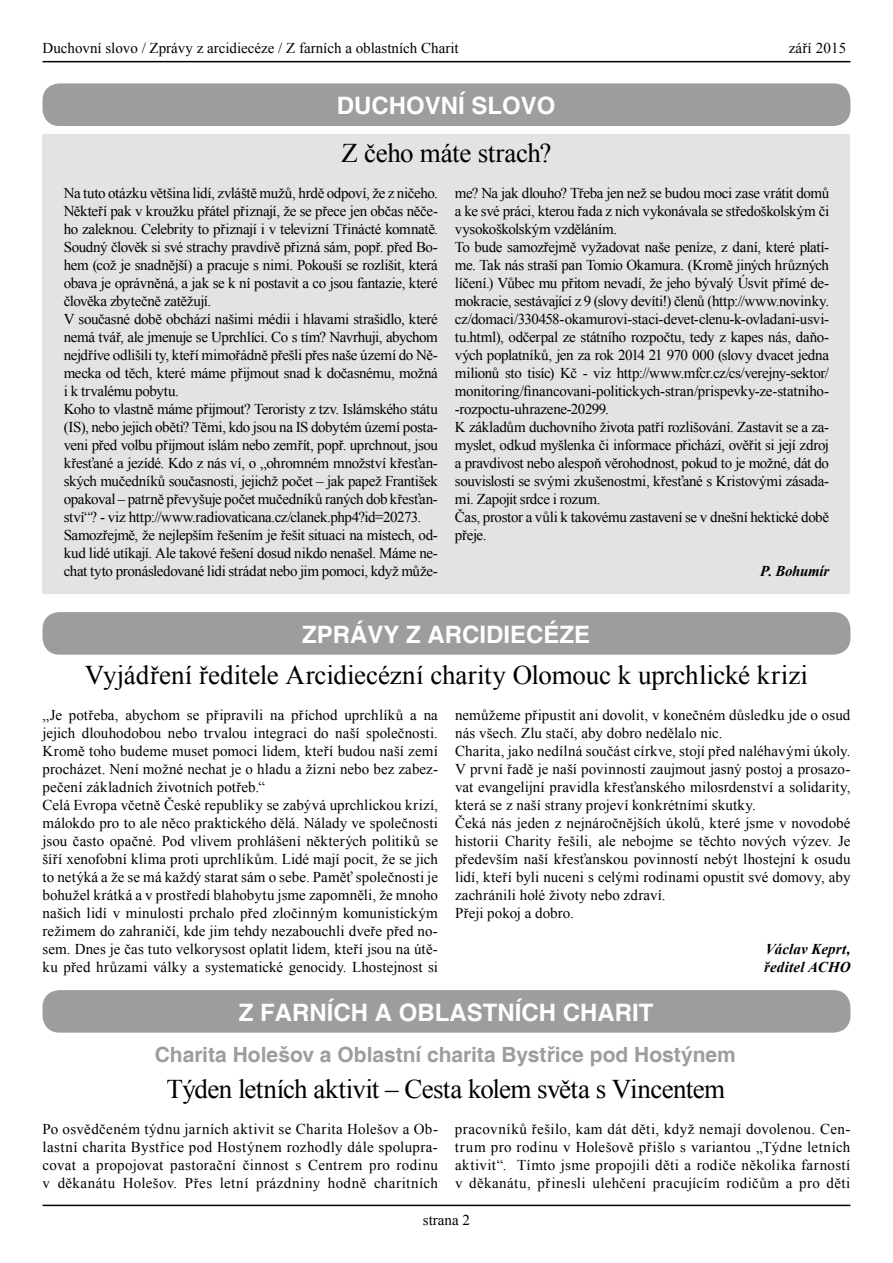
<style>
.page{position:relative;width:893px;height:1263px;background:#fff}
.page>*{position:absolute;margin:0;border:0;box-sizing:border-box;transform-origin:0 0}
.t1{font:27px "Times New Roman";letter-spacing:-.01em;color:#000}
.t2{font:700 24px "Helvetica";color:#fff}
.t3{font:700 21px "Helvetica";color:#9d9d9c}
.t4{font:15px/18px "Times New Roman";letter-spacing:-.01em;color:#000}
.t5{font:italic 700 15px/18px "Times New Roman";letter-spacing:.005em;color:#000}
.t6{font:italic 700 15px "Times New Roman";letter-spacing:-.025em;color:#000}
.t7{font:15px "Times New Roman";letter-spacing:.01em;color:#000}
</style>
<div class="page">
<hr style="left:43px;top:1205px;width:807px;height:1px;background:#000">
<hr style="left:43px;top:61px;width:807px;height:1px;background:#000">
<div style="left:43px;top:135px;width:807px;height:459px;background:#e3e3e3"></div>
<div style="left:43px;top:83px;width:807px;height:43px;background:#9d9d9c;border-radius:17px"></div>
<div style="left:43px;top:612px;width:807px;height:43px;background:#9d9d9c;border-radius:17px"></div>
<div style="left:43px;top:990px;width:807px;height:43px;background:#9d9d9c;border-radius:17px"></div>
<p class="t4" style="left:43px;top:38px;width:418px">Duchovní slovo / Zprávy z arcidiecéze / Z farních a oblastních Charit</p>
<h2 class="t2" style="left:337px;top:91px;width:220px">DUCHOVNÍ SLOVO</h2>
<h1 class="t1" style="left:341px;top:134px;width:211px">Z čeho máte strach?</h1>
<p class="t7" style="left:789px;top:37px;width:59px">září 2015</p>
<p class="t4" style="left:64px;top:184px;width:376px">Na tuto otázku většina lidí, zvláště mužů, hrdě odpoví, že z ničeho.<br>Někteří pak v kroužku přátel přiznají, že se přece jen občas něče&shy;ho zaleknou. Celebrity to přiznají i v televizní Třinácté komnatě.<br>Soudný člověk si své strachy pravdivě přizná sám, popř. před Bo&shy;hem (což je snadnější) a pracuje s nimi. Pokouší se rozlišit, která obava je oprávněná, a jak se k ní postavit a co jsou fantazie, které člověka zbytečně zatěžují.<br>V současné době obchází našimi médii i hlavami strašidlo, které nemá tvář, ale jmenuje se Uprchlíci. Co s tím? Navrhuji, abychom nejdříve odlišili ty, kteří mimořádně přešli přes naše území do Ně&shy;mecka od těch, které máme přijmout snad k dočasnému, možná i k trvalému pobytu.<br>Koho to vlastně máme přijmout? Teroristy z tzv. Islámského státu (IS), nebo jejich oběti? Těmi, kdo jsou na IS dobytém území posta&shy;veni před volbu přijmout islám nebo zemřít, popř. uprchnout, jsou křesťané a jezídé. Kdo z nás ví, o „ohromném množství křesťan&shy;ských mučedníků současnosti, jejichž počet – jak papež František opakoval – patrně převyšuje počet mučedníků raných dob křesťan&shy;ství“? - viz http://www.radiovaticana.cz/clanek.php4?id=20273.<br>Samozřejmě, že nejlepším řešením je řešit situaci na místech, od&shy;kud lidé utíkají. Ale takové řešení dosud nikdo nenašel. Máme ne&shy;chat tyto pronásledované lidi strádat nebo jim pomoci, když může-</p>
<p class="t4" style="left:455px;top:184px;width:376px">me? Na jak dlouho? Třeba jen než se budou moci zase vrátit domů a ke své práci, kterou řada z nich vykonávala se středoškolským či vysokoškolským vzděláním.<br>To bude samozřejmě vyžadovat naše peníze, z daní, které platí&shy;me. Tak nás straší pan Tomio Okamura. (Kromě jiných hrůzných líčení.) Vůbec mu přitom nevadí, že jeho bývalý Úsvit přímé de&shy;mokracie, sestávající z 9 (slovy devíti!) členů (http://www.novinky. cz/domaci/330458-okamurovi-staci-devet-clenu-k-ovladani-usvi&shy;tu.html), odčerpal ze státního rozpočtu, tedy z kapes nás, daňo&shy;vých poplatníků, jen za rok 2014 21 970 000 (slovy dvacet jedna milionů sto tisíc) Kč - viz http://www.mfcr.cz/cs/verejny-sektor/ monitoring/financovani-politickych-stran/prispevky-ze-statniho--rozpoctu-uhrazene-20299.<br>K základům duchovního života patří rozlišování. Zastavit se a za&shy;myslet, odkud myšlenka či informace přichází, ověřit si její zdroj a pravdivost nebo alespoň věrohodnost, pokud to je možné, dát do souvislosti se svými zkušenostmi, křesťané s Kristovými zásada&shy;mi. Zapojit srdce i rozum.<br>Čas, prostor a vůli k takovému zastavení se v dnešní hektické době přeje.</p>
<p class="t6" style="left:760px;top:561px;width:70px">P. Bohumír</p>
<h2 class="t2" style="left:302px;top:620px;width:290px">ZPRÁVY Z ARCIDIECÉZE</h2>
<h1 class="t1" style="left:85px;top:656px;width:725px">Vyjádření ředitele Arcidiecézní charity Olomouc k uprchlické krizi</h1>
<p class="t4" style="left:43px;top:706px;width:397px">„Je potřeba, abychom se připravili na příchod uprchlíků a na jejich dlouhodobou nebo trvalou integraci do naší společnosti.<br>Kromě toho budeme muset pomoci lidem, kteří budou naší zemí procházet. Není možné nechat je o hladu a žízni nebo bez zabez&shy;pečení základních životních potřeb.“<br>Celá Evropa včetně České republiky se zabývá uprchlickou krizí, málokdo pro to ale něco praktického dělá. Nálady ve společnosti jsou často opačné. Pod vlivem prohlášení některých politiků se šíří xenofobní klima proti uprchlíkům. Lidé mají pocit, že se jich to netýká a že se má každý starat sám o sebe. Paměť společnosti je bohužel krátká a v prostředí blahobytu jsme zapomněli, že mnoho našich lidí v minulosti prchalo před zločinným komunistickým režimem do zahraničí, kde jim tehdy nezabouchli dveře před no&shy;sem. Dnes je čas tuto velkorysost oplatit lidem, kteří jsou na útě&shy;ku před hrůzami války a systematické genocidy. Lhostejnost si</p>
<p class="t4" style="left:455px;top:706px;width:397px">nemůžeme připustit ani dovolit, v konečném důsledku jde o osud nás všech. Zlu stačí, aby dobro nedělalo nic.<br>Charita, jako nedílná součást církve, stojí před naléhavými úkoly.<br>V první řadě je naší povinností zaujmout jasný postoj a prosazo&shy;vat evangelijní pravidla křesťanského milosrdenství a solidarity, která se z naší strany projeví konkrétními skutky.<br>Čeká nás jeden z nejnáročnějších úkolů, které jsme v novodobé historii Charity řešili, ale nebojme se těchto nových výzev. Je především naší křesťanskou povinností nebýt lhostejní k osudu lidí, kteří byli nuceni s celými rodinami opustit své domovy, aby zachránili holé životy nebo zdraví.<br>Přeji pokoj a dobro.</p>
<p class="t5" style="left:764px;top:940px;width:88px">Václav Keprt, ředitel ACHO</p>
<h2 class="t2" style="left:239px;top:998px;width:416px">Z FARNÍCH A OBLASTNÍCH CHARIT</h2>
<h3 class="t3" style="left:155px;top:1042px;width:583px">Charita Holešov a Oblastní charita Bystřice pod Hostýnem</h3>
<h1 class="t1" style="left:167px;top:1070px;width:560px">Týden letních aktivit – Cesta kolem světa s Vincentem</h1>
<p class="t4" style="left:43px;top:1120px;width:397px;text-align:justify">Po osvědčeném týdnu jarních aktivit se Charita Holešov a Ob&shy;lastní charita Bystřice pod Hostýnem rozhodly dále spolupra&shy;covat a propojovat pastorační činnost s Centrem pro rodinu v děkanátu Holešov. Přes letní prázdniny hodně charitních</p>
<p class="t4" style="left:455px;top:1120px;width:397px;text-align:justify">pracovníků řešilo, kam dát děti, když nemají dovolenou. Cen&shy;trum pro rodinu v Holešově přišlo s variantou „Týdne letních aktivit“. Tímto jsme propojili děti a rodiče několika farností v děkanátu, přinesli ulehčení pracujícím rodičům a pro děti</p>
<p class="t4" style="left:423px;top:1210px;width:49px">strana 2</p>
</div>
